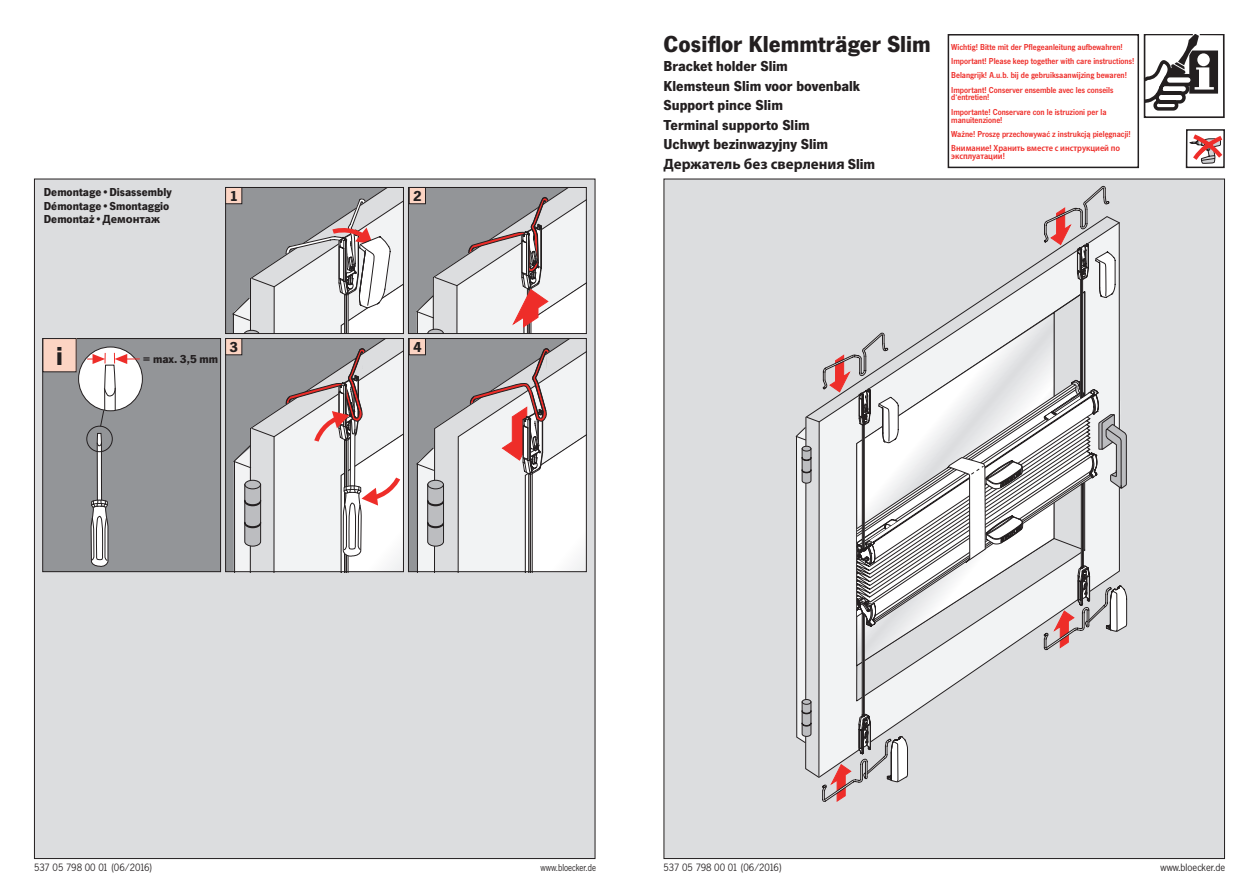
<style>
.page{position:relative;width:1259px;height:893px;background:#fff}
.page>*{position:absolute;margin:0;border:0;box-sizing:border-box;transform-origin:0 0}
.t1{font:700 27px "News Got TOT";color:#231f20}
.t2{font:700 24px "News Got";color:#231f20}
.t3{font:700 15px "News Got";color:#231f20}
.t4{font:700 15px "Myriad Pro";color:#231f20}
.t5{font:700 15px "News Got TOT";color:#231f20}
.t6{font:700 12px/13.5px "News Got";color:#231f20}
.t7{font:10.5px "News Gothic BQ";color:#231f20}
.t8{font:10.5px "News Got";color:#231f20;scale:.88 1}
.t9{font:9px/7.9px "News Got Dem";color:#ee2d29;scale:.93 1}
.t10{font:600 semi-condensed 9px/7.9px "Myriad Pro";color:#ee2d29}
.s1{font-family:"Myriad Pro"}
.s2{font-family:"News Got"}
</style>
<div class="page">
<div style="left:664px;top:179px;width:560px;height:679px;background:#dcdddf"></div>
<svg style="left:795px;top:185px;width:332px;height:617px"></svg>
<div style="left:34px;top:179px;width:561px;height:679px;background:#dcdddf"></div>
<div style="left:947px;top:34px;width:192px;height:134px;border:2px solid #231f20"></div>
<div style="left:1185px;top:129px;width:40px;height:39px;border:2px solid #231f20"></div>
<svg style="left:1187px;top:131px;width:38px;height:34px"></svg>
<svg style="left:1143px;top:34px;width:82px;height:84px"></svg>
<div style="left:1197px;top:53px;width:12px;height:13px;background:#fff;border-radius:50%"></div>
<div style="left:1165px;top:76px;width:27px;height:8px;background:#fff;border-radius:4px"></div>
<div style="left:1163px;top:74px;width:31px;height:12px;border:3px solid #231f20;border-radius:4px"></div>
<div style="left:226px;top:187px;width:177px;height:147px;background:#939598"></div>
<div style="left:408px;top:187px;width:178px;height:147px;background:#939598"></div>
<div style="left:226px;top:339px;width:177px;height:233px;background:#939598"></div>
<svg style="left:232px;top:188px;width:172px;height:382px"></svg>
<div style="left:225px;top:338px;width:179px;height:234px;border:1px solid #231f20"></div>
<div style="left:43px;top:339px;width:178px;height:233px;background:#939598"></div>
<svg style="left:90px;top:433px;width:19px;height:134px"></svg>
<div style="left:86px;top:426px;width:27px;height:26px;border:1px solid #231f20;border-radius:50%"></div>
<div style="left:79px;top:347px;width:63px;height:64px;background:#fff;border-radius:50%"></div>
<svg style="left:87px;top:347px;width:53px;height:80px"></svg>
<div style="left:42px;top:338px;width:179px;height:234px;border:1px solid #231f20"></div>
<div style="left:408px;top:339px;width:178px;height:233px;background:#939598"></div>
<svg style="left:416px;top:187px;width:171px;height:383px"></svg>
<div style="left:408px;top:338px;width:179px;height:234px;border:1px solid #231f20"></div>
<div style="left:226px;top:187px;width:16px;height:17px;background:#fcd4c3"></div>
<div style="left:225px;top:187px;width:17px;height:17px;border:1px solid #231f20"></div>
<div style="left:226px;top:339px;width:16px;height:16px;background:#fcd4c3"></div>
<div style="left:225px;top:338px;width:17px;height:17px;border:1px solid #231f20"></div>
<div style="left:409px;top:187px;width:16px;height:17px;background:#fcd4c3"></div>
<div style="left:409px;top:187px;width:17px;height:17px;border:1px solid #231f20"></div>
<div style="left:409px;top:339px;width:16px;height:16px;background:#fcd4c3"></div>
<div style="left:409px;top:338px;width:17px;height:17px;border:1px solid #231f20"></div>
<div style="left:43px;top:339px;width:33px;height:33px;background:#fcd4c3"></div>
<p class="t6" style="left:44px;top:185px;width:129px">Demontage•Disassembly<br>Démontage•Smontaggio<br>Demontaż•<span class="s1">Демонтаж</span></p>
<p class="t5" style="left:229px;top:187px;width:10px">1</p>
<p class="t1" style="left:56px;top:340px;width:8px">i</p>
<p class="t6" style="left:143px;top:352px;width:76px">= max. 3,5 mm</p>
<p class="t5" style="left:229px;top:338px;width:10px">3</p>
<p class="t5" style="left:413px;top:187px;width:10px">2</p>
<p class="t5" style="left:413px;top:338px;width:10px">4</p>
<p class="t2" style="left:663px;top:30px;width:269px">Cosiflor Klemmträger Slim</p>
<p class="t3" style="left:663px;top:58px;width:126px">Bracket holder Slim</p>
<p class="t3" style="left:663px;top:77px;width:198px">Klemsteun Slim voor bovenbalk</p>
<p class="t3" style="left:663px;top:97px;width:121px">Support pince Slim</p>
<p class="t3" style="left:663px;top:116px;width:148px">Terminal supporto Slim</p>
<p class="t3" style="left:663px;top:136px;width:166px">Uchwyt bezinwazyjny Slim</p>
<p class="t4" style="left:663px;top:154px;width:213px">Держатель без сверления <span class="s2">Slim</span></p>
<p class="t9" style="left:951px;top:43px;width:186px">Wichtig! Bitte mit der Pflegeanleitung aufbewahren!</p>
<p class="t9" style="left:951px;top:57px;width:198px">Important! Please keep together with care instructions!</p>
<p class="t9" style="left:951px;top:71px;width:190px">Belangrijk! A.u.b. bij de gebruiksaanwijzing bewaren!</p>
<p class="t9" style="left:951px;top:86px;width:176px">Important! Conserver ensemble avec les conseils d‘entretien!</p>
<p class="t9" style="left:951px;top:108px;width:168px">Importante! Conservare con le istruzioni per la manuitenzione!</p>
<p class="t9" style="left:951px;top:130px;width:195px">Ważne! Proszę przechowywać z instrukcją pielęgnacji!</p>
<p class="t10" style="left:951px;top:144px;width:170px">Внимание! Хранить вместе с инструкцией по эксплуатации!</p>
<p class="t7" style="left:34px;top:861px;width:120px">537 05 798 00 01 (06/2016)</p>
<p class="t7" style="left:663px;top:861px;width:120px">537 05 798 00 01 (06/2016)</p>
<p class="t7" style="left:1160px;top:861px;width:66px">www.bloecker.de</p>
<p class="t8" style="left:540px;top:862px;width:65px">www.bloecker.de</p>
</div>
